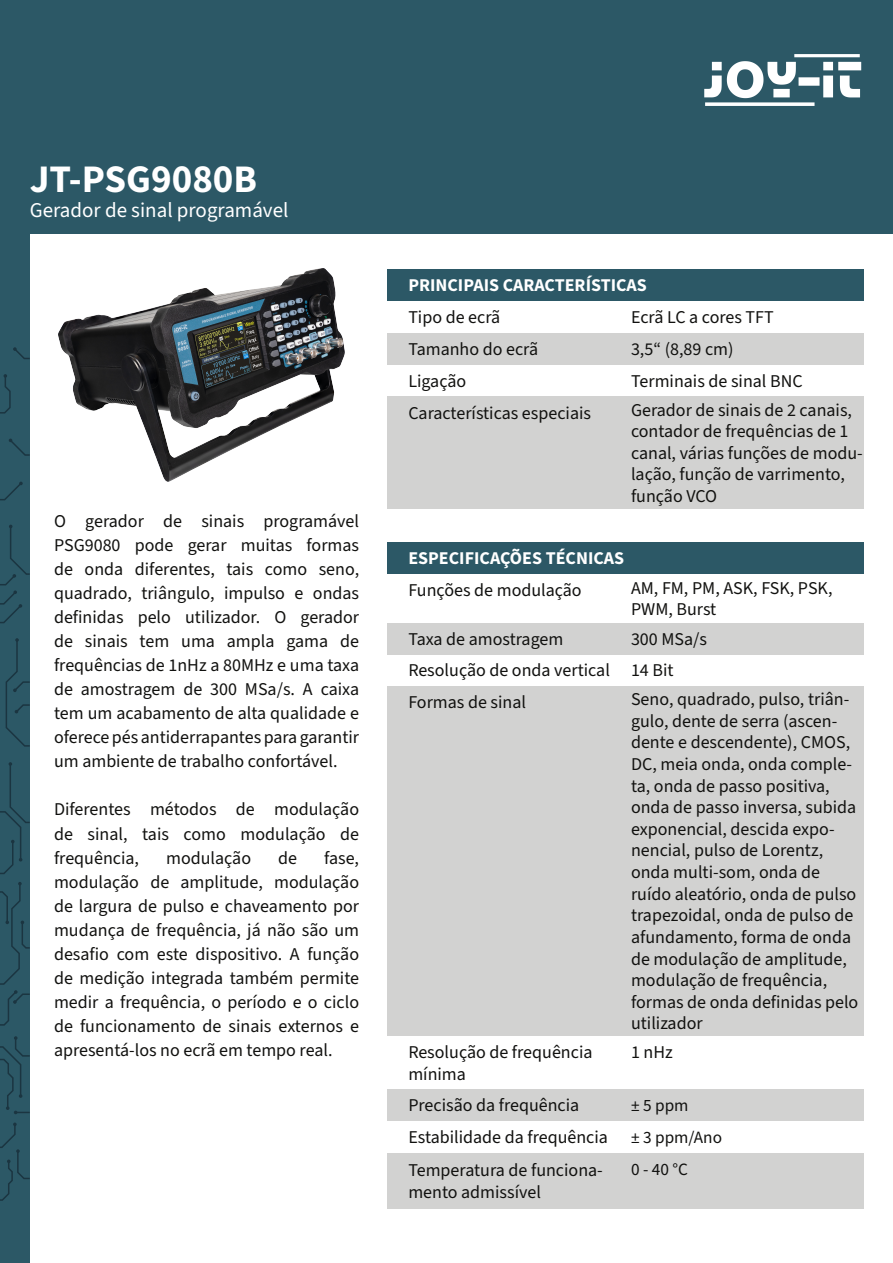
<style>
.page{position:relative;width:893px;height:1263px;background:#fff}
.page>*{position:absolute;margin:0;border:0;box-sizing:border-box;transform-origin:0 0}
.t1{font:700 39px "Source Sans 3";color:#fff}
.t2{font:21px "Source Sans 3";color:#fff}
.t3{font:18px/21.6px "Source Sans 3";color:#11110f}
.t4{font:700 18px "Source Sans 3";color:#fff}
.Default{font:17.25px "Source Sans 3";color:#11110f}
</style>
<div class="page">
<div style="left:387px;top:333px;width:476px;height:32px;background:#d2d2d1"></div>
<div style="left:387px;top:623px;width:476px;height:32px;background:#d2d2d1"></div>
<div style="left:387px;top:1089px;width:476px;height:32px;background:#d2d2d1"></div>
<div style="left:387px;top:1153px;width:476px;height:55px;background:#d2d2d1"></div>
<div style="left:387px;top:686px;width:476px;height:350px;background:#d2d2d1"></div>
<div style="left:387px;top:397px;width:476px;height:112px;background:#d2d2d1"></div>
<div style="left:0;top:0;width:893px;height:234px;background:#2c5866"></div>
<img style="left:704px;top:54px;width:158px;height:52px">
<div style="left:0;top:208px;width:30px;height:1055px;background:#2c5866"></div>
<div style="left:387px;top:269px;width:476px;height:32px;background:#2c5866"></div>
<div style="left:387px;top:542px;width:476px;height:32px;background:#2c5866"></div>
<svg style="left:0;top:1122px;width:30px;height:79px"></svg>
<svg style="left:0;top:1036px;width:30px;height:78px"></svg>
<svg style="left:0;top:882px;width:30px;height:144px"></svg>
<svg style="left:0;top:762px;width:30px;height:112px"></svg>
<svg style="left:5px;top:638px;width:25px;height:109px"></svg>
<svg style="left:0;top:525px;width:30px;height:99px"></svg>
<svg style="left:0;top:481px;width:23px;height:20px"></svg>
<svg style="left:9px;top:438px;width:21px;height:18px"></svg>
<svg style="left:0;top:374px;width:11px;height:40px"></svg>
<svg style="left:13px;top:347px;width:17px;height:12px"></svg>
<img style="left:59px;top:269px;width:285px;height:213px">
<p class="t1" style="left:30px;top:154px;width:229px">JT-PSG9080B</p>
<p class="t2" style="left:30px;top:197px;width:260px">Gerador de sinal programável</p>
<p class="t3" style="left:54px;top:509px;width:307px;line-height:24px;text-align:justify">O gerador de sinais programável PSG9080 pode gerar muitas formas de onda diferentes, tais como seno, quadrado, triângulo, impulso e ondas definidas pelo utilizador. O gerador de sinais tem uma ampla gama de frequências de 1nHz a 80MHz e uma taxa de amostragem de 300 MSa/s. A caixa tem um acabamento de alta qualidade e oferece pés antiderrapantes para garantir um ambiente de trabalho confortável.</p>
<p class="t3" style="left:54px;top:797px;width:307px;line-height:24px;text-align:justify">Diferentes métodos de modulação de sinal, tais como modulação de frequência,</p>
<p class="t3" style="left:54px;top:845px;width:307px;line-height:24px;text-align:justify;text-indent:270px">fase, modulação de amplitude, modulação de largura de pulso e chaveamento por mudança de frequência, já não são um desafio com este dispositivo. A função de medição integrada também permite medir a frequência, o período e o ciclo de funcionamento de sinais externos e apresentá-los no ecrã em tempo real.</p>
<p class="t3" style="left:166px;top:847px;width:86px">modulação</p>
<p class="t3" style="left:278px;top:847px;width:20px">de</p>
<p class="t4" style="left:408px;top:273px;width:240px">PRINCIPAIS CARACTERÍSTICAS</p>
<p class="t3" style="left:408px;top:306px;width:93px">Tipo de ecrã</p>
<p class="t3" style="left:408px;top:338px;width:131px">Tamanho do ecrã</p>
<p class="t3" style="left:408px;top:370px;width:59px">Ligação</p>
<p class="t3" style="left:408px;top:402px;width:184px">Características especiais</p>
<p class="t3" style="left:631px;top:306px;width:144px">Ecrã LC a cores TFT</p>
<p class="t3" style="left:631px;top:338px;width:104px">3,5“ (8,89 cm)</p>
<p class="t3" style="left:631px;top:370px;width:173px">Terminais de sinal BNC</p>
<p class="t3" style="left:631px;top:399px;width:233px">Gerador de sinais de 2 canais, contador de frequências de 1 canal, várias funções de modu&shy;lação, função de varrimento, função VCO</p>
<p class="t4" style="left:408px;top:546px;width:217px">ESPECIFICAÇÕES TÉCNICAS</p>
<p class="t3" style="left:408px;top:579px;width:175px">Funções de modulação</p>
<p class="t3" style="left:408px;top:628px;width:157px">Taxa de amostragem</p>
<p class="t3" style="left:408px;top:659px;width:203px">Resolução de onda vertical</p>
<p class="t3" style="left:408px;top:692px;width:119px">Formas de sinal</p>
<p class="t3" style="left:408px;top:1041px;width:186px">Resolução de frequência mínima</p>
<p class="t3" style="left:408px;top:1094px;width:172px">Precisão da frequência</p>
<p class="t3" style="left:408px;top:1126px;width:201px">Estabilidade da frequência</p>
<p class="t3" style="left:408px;top:1159px;width:196px">Temperatura de funciona&shy;mento admissível</p>
<p class="t3" style="left:631px;top:577px;width:203px">AM, FM, PM, ASK, FSK, PSK,<br>PWM, Burst</p>
<p class="t3" style="left:631px;top:628px;width:78px">300 MSa/s</p>
<p class="t3" style="left:631px;top:660px;width:44px">14 Bit</p>
<p class="t3" style="left:631px;top:688px;width:229px">Seno, quadrado, pulso, triân&shy;gulo, dente de serra (ascen&shy;dente e descendente), CMOS,<br>DC, meia onda, onda comple&shy;ta, onda de passo positiva, onda de passo inversa, subida exponencial, descida expo&shy;nencial, pulso de Lorentz, onda multi-som, onda de ruído aleatório, onda de pulso trapezoidal, onda de pulso de afundamento, forma de onda de modulação de amplitude, modulação de frequência, formas de onda definidas pelo utilizador</p>
<p class="t3" style="left:631px;top:1041px;width:43px">1 nHz</p>
<p class="Default" style="left:631px;top:1094px;width:59px">± 5 ppm</p>
<p class="Default" style="left:631px;top:1126px;width:93px">± 3 ppm/Ano</p>
<p class="Default" style="left:631px;top:1158px;width:58px">0 - 40 °C</p>
</div>
